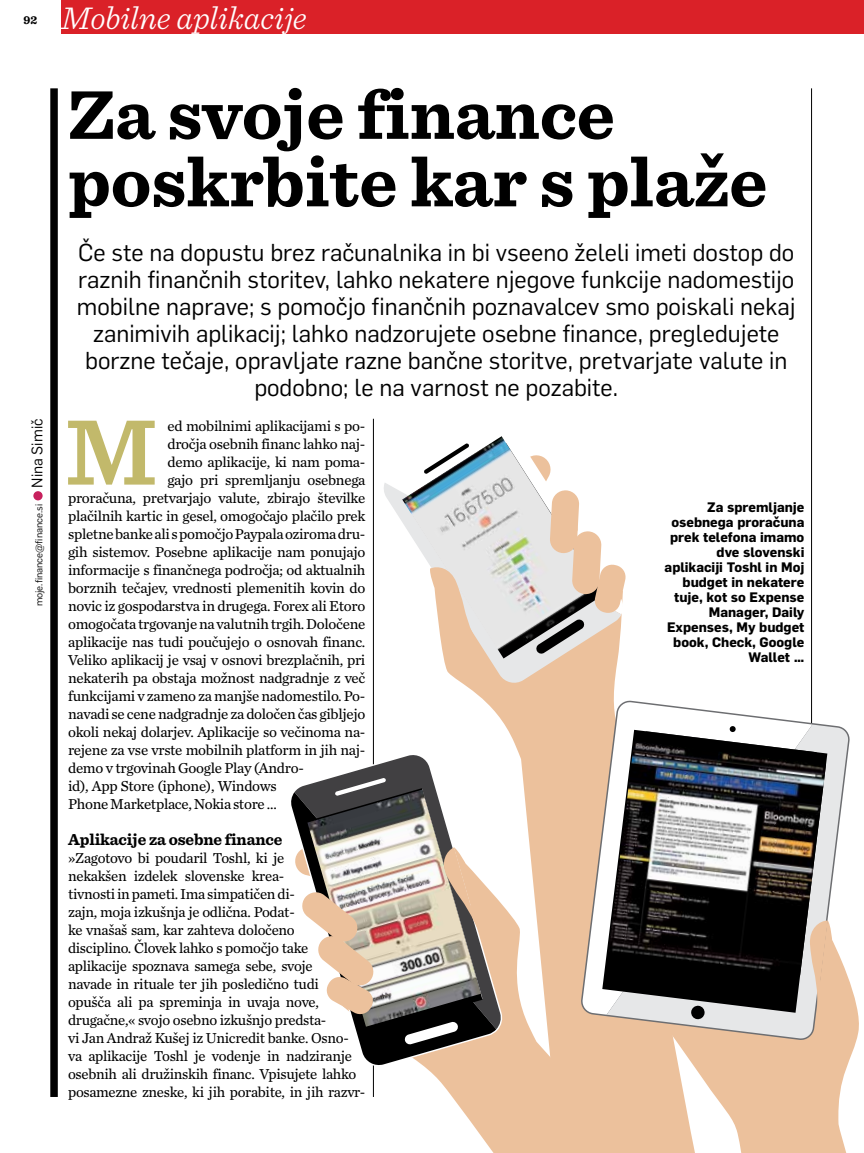
<style>
.page{position:relative;width:864px;height:1153px;background:#fff}
.page>*{position:absolute;margin:0;border:0;box-sizing:border-box;transform-origin:0 0}
.t1{font:600 97.05px "Sentinel";color:#c2b96b}
.t2{font:700 72px/67.5px "Sentinel";color:#000}
.t3{font:italic 300 33px "Sentinel";color:#fff}
.t4{font:24px/27px "Flama";color:#000;text-align:center}
.t5{font:700 16.5px "Sentinel";letter-spacing:-.01em;color:#000}
.t6{font:15px/18px "Chronicle Text G2";letter-spacing:-.02em;color:#000}
.t7{font:700 13.5px/15px "Flama";color:#000;text-align:right}
.t8{font:700 12px "Sentinel";color:#000}
.t9{font:9.75px "Flama";color:#000}
.s1{font-size:15px}
</style>
<div class="page">
<hr style="left:811px;top:88px;width:1px;height:1008px;background:#000">
<div style="left:61px;top:0;width:802px;height:34px;background:#da2128"></div>
<hr style="left:373px;top:419px;width:1px;height:677px;background:#000">
<div style="left:33px;top:491px;width:10px;height:9px;background:#c7215d;border-radius:50%"></div>
<div style="left:50px;top:88px;width:8px;height:1008px;background:#000"></div>
<svg style="left:465px;top:685px;width:150px;height:160px;fill:#ecc19c"></svg>
<svg style="left:384px;top:483px;width:235px;height:202px"></svg>
<img style="left:402px;top:436px;width:200px;height:222px">
<svg style="left:407px;top:443px;width:219px;height:211px"></svg>
<svg style="left:726px;top:983px;width:133px;height:169px;background:#eec9aa"></svg>
<svg style="left:580px;top:700px;width:270px;height:340px"></svg>
<svg style="left:581px;top:701px;width:231px;height:144px"></svg>
<svg style="left:606px;top:724px;width:242px;height:315px"></svg>
<svg style="left:729px;top:725px;width:6px;height:7px"></svg>
<svg style="left:827px;top:920px;width:1px;height:91px"></svg>
<svg style="left:602px;top:729px;width:225px;height:283px"></svg>
<img style="left:608px;top:741px;width:217px;height:234px">
<svg style="left:372px;top:845px;width:354px;height:307px;fill:#ecc19c"></svg>
<svg style="left:372px;top:751px;width:131px;height:317px"></svg>
<svg style="left:294px;top:753px;width:207px;height:276px"></svg>
<svg style="left:291px;top:792px;width:205px;height:274px"></svg>
<svg style="left:300px;top:777px;width:184px;height:267px"></svg>
<p class="t8" style="left:24px;top:11px;width:15px">92</p>
<h3 class="t3" style="left:61px;top:-6px;width:247px">Mobilne aplikacije</h3>
<p class="t9" style="left:33px;top:606px;width:189px;rotate:-90deg">moje.finance@finance.si <span class="s1">Nina Simič</span></p>
<p class="t2" style="left:68px;top:78px;width:700px">Za svoje finance poskrbite kar s plaže</p>
<p class="t4" style="left:77px;top:239px;width:719px">Če ste na dopustu brez računalnika in bi vseeno želeli imeti dostop do raznih finančnih storitev, lahko nekatere njegove funkcije nadomestijo mobilne naprave; s pomočjo finančnih poznavalcev smo poiskali nekaj zanimivih aplikacij; lahko nadzorujete osebne finance, pregledujete borzne tečaje, opravljate razne bančne storitve, pretvarjate valute in podobno; le na varnost ne pozabite.</p>
<p class="t1" style="left:65px;top:377px;width:94px">M</p>
<p class="t6" style="left:167px;top:417px;width:199px">ed mobilnimi aplikacijami s po-</p>
<p class="t6" style="left:167px;top:435px;width:199px">dročja osebnih financ lahko naj-</p>
<p class="t6" style="left:167px;top:453px;width:199px">demo aplikacije, ki nam poma-</p>
<p class="t6" style="left:167px;top:471px;width:199px">gajo pri spremljanju osebnega</p>
<p class="t6" style="left:68px;top:489px;width:298px">proračuna, pretvarjajo valute, zbirajo številke</p>
<p class="t6" style="left:68px;top:507px;width:299px">plačilnih kartic in gesel, omogočajo plačilo prek</p>
<p class="t6" style="left:68px;top:525px;width:299px">spletne banke ali s pomočjo Paypala oziroma dru-</p>
<p class="t6" style="left:68px;top:543px;width:299px">gih sistemov. Posebne aplikacije nam ponujajo</p>
<p class="t6" style="left:68px;top:561px;width:299px">informacije s finančnega področja; od aktualnih</p>
<p class="t6" style="left:68px;top:579px;width:299px">borznih tečajev, vrednosti plemenitih kovin do</p>
<p class="t6" style="left:68px;top:597px;width:298px">novic iz gospodarstva in drugega. Forex ali Etoro</p>
<p class="t6" style="left:68px;top:615px;width:298px">omogočata trgovanje na valutnih trgih. Določene</p>
<p class="t6" style="left:68px;top:633px;width:298px">aplikacije nas tudi poučujejo o osnovah financ.</p>
<p class="t6" style="left:68px;top:651px;width:298px">Veliko aplikacij je vsaj v osnovi brezplačnih, pri</p>
<p class="t6" style="left:68px;top:669px;width:299px">nekaterih pa obstaja možnost nadgradnje z več</p>
<p class="t6" style="left:68px;top:687px;width:298px">funkcijami v zameno za manjše nadomestilo. Po-</p>
<p class="t6" style="left:68px;top:705px;width:299px">navadi se cene nadgradnje za določen čas gibljejo</p>
<p class="t6" style="left:68px;top:723px;width:299px">okoli nekaj dolarjev. Aplikacije so večinoma na-</p>
<p class="t6" style="left:68px;top:741px;width:298px">rejene za vse vrste mobilnih platform in jih naj-</p>
<p class="t6" style="left:68px;top:759px;width:237px">demo v trgovinah Google Play (Andro-</p>
<p class="t6" style="left:68px;top:777px;width:210px">id), App Store (iphone), Windows</p>
<p class="t6" style="left:68px;top:795px;width:210px">Phone Marketplace, Nokia store …</p>
<p class="t5" style="left:68px;top:826px;width:216px">Aplikacije za osebne finance</p>
<p class="t6" style="left:68px;top:849px;width:298px">»Zagotovo bi poudaril Toshl, ki je<br>nekakšen izdelek slovenske krea-<br>tivnosti in pameti. Ima simpatičen di-<br>zajn, moja izkušnja je odlična. Podat-<br>ke vnašaš sam, kar zahteva določeno<br>disciplino. Človek lahko s pomočjo take aplikacije spoznava samega sebe, svoje<br>navade in rituale ter jih posledično tudi opušča ali pa spreminja in uvaja nove, drugačne,« svojo osebno izkušnjo predsta-<br>vi Jan Andraž Kušej iz Unicredit banke. Osno&shy;va aplikacije Toshl je vodenje in nadziranje osebnih ali družinskih financ. Vpisujete lahko posamezne zneske, ki jih porabite, in jih razvr-</p>
<p class="t7" style="left:664px;top:500px;width:141px">Za spremljanje osebnega proračuna prek telefona imamo dve slovenski aplikaciji Toshl in Moj budget in nekatere tuje, kot so Expense<br>Manager, Daily<br>Expenses, My budget book, Check, Google<br>Wallet …</p>
</div>
